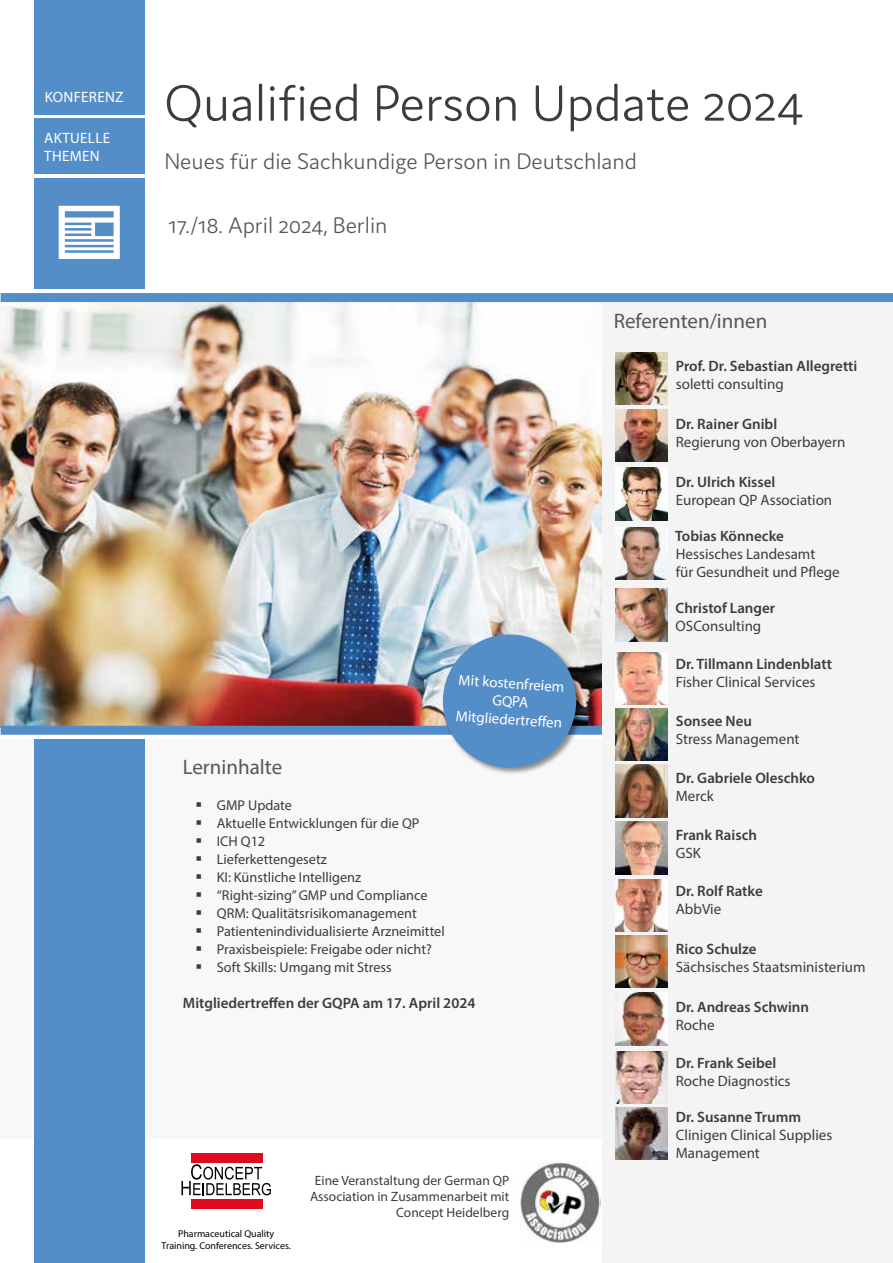
<style>
.page{position:relative;width:893px;height:1263px;background:#fff}
.page>*{position:absolute;margin:0;border:0;box-sizing:border-box;transform-origin:0 0}
.t1{font:300 54px "Domus";color:#3c3c3b}
.t2{font:300 24px "Domus";color:#575756}
.t3{font:21px "Myriad Pro";color:#575756}
.t4{font:600 15px "Myriad Pro";color:#3c3c3b}
.t5{font:15px/18px "Myriad Pro";color:#3c3c3b}
.t6{font:15px/18px "Myriad Pro";letter-spacing:.02em;color:#fff}
.t7{font:14.25px/18px "Myriad Pro";color:#3c3c3b}
.t8{font:13.5px/16.2px "Myriad Pro";color:#3c3c3b;text-align:right}
.t9{font:9.9px/12px "Myriad Pro";color:#010202;text-align:center}
</style>
<div class="page">
<img style="left:1px;top:302px;width:602px;height:424px">
<div style="left:34px;top:118px;width:110px;height:56px;background:#548ec8"></div>
<div style="left:34px;top:178px;width:110px;height:110px;background:#548ec8"></div>
<div style="left:0;top:739px;width:893px;height:400px;background:#f8f8f8"></div>
<div style="left:34px;top:739px;width:111px;height:524px;background:#548ec8"></div>
<div style="left:1px;top:726px;width:602px;height:9px;background:#548ec8"></div>
<div style="left:603px;top:297px;width:290px;height:966px;background:#f4f4f4"></div>
<div style="left:1px;top:293px;width:892px;height:9px;background:#548ec8"></div>
<div style="left:34px;top:0;width:110px;height:114px;background:#548ec8"></div>
<svg style="left:59px;top:206px;width:61px;height:53px"></svg>
<img style="left:616px;top:352px;width:51px;height:53px">
<img style="left:616px;top:410px;width:51px;height:52px">
<img style="left:616px;top:468px;width:51px;height:52px">
<img style="left:616px;top:527px;width:51px;height:52px">
<img style="left:616px;top:652px;width:51px;height:52px">
<img style="left:616px;top:708px;width:51px;height:53px">
<img style="left:616px;top:765px;width:51px;height:52px">
<img style="left:616px;top:822px;width:51px;height:52px">
<img style="left:616px;top:879px;width:51px;height:52px">
<img style="left:616px;top:935px;width:51px;height:53px">
<img style="left:616px;top:993px;width:51px;height:52px">
<img style="left:616px;top:1051px;width:51px;height:52px">
<img style="left:616px;top:1107px;width:51px;height:52px">
<svg style="left:181px;top:1164px;width:90px;height:31px"></svg>
<div style="left:191px;top:1153px;width:71px;height:9px;background:#df0a1c"></div>
<div style="left:191px;top:1199px;width:71px;height:9px;background:#df0a1c"></div>
<img style="left:616px;top:589px;width:51px;height:52px">
<img style="left:520px;top:1161px;width:81px;height:82px">
<div style="left:441px;top:633px;width:143px;height:142px;background:#000;opacity:.43"></div>
<div style="left:443px;top:634px;width:133px;height:134px;background:#548ec8;border-radius:50%"></div>
<p class="t6" style="left:45px;top:88px;width:80px">KONFERENZ</p>
<p class="t6" style="left:44px;top:128px;width:67px">AKTUELLE<br>THEMEN</p>
<h1 class="t1" style="left:164px;top:74px;width:641px">Qualified Person Update 2024</h1>
<h2 class="t2" style="left:164px;top:148px;width:474px">Neues für die Sachkundige Person in Deutschland</h2>
<h2 class="t2" style="left:169px;top:213px;width:220px">17./18. April 2024, Berlin</h2>
<p class="t6" style="left:459px;top:670px;width:108px;text-align:center;rotate:4deg">Mit kostenfreiem<br>GQPA<br>Mitgliedertreff en</p>
<h3 class="t3" style="left:183px;top:754px;width:101px">Lerninhalte</h3>
<p class="t7" style="left:217px;top:796px;width:229px">GMP Update<br>Aktuelle Entwicklungen für die QP<br>ICH Q12<br>Lieferkettengesetz<br>KI: Künstliche Intelligenz “Right-sizing” GMP und Compliance<br>QRM: Qualitätsrisikomanagement<br>Patientenindividualisierte Arzneimittel<br>Praxisbeispiele: Freigabe oder nicht?<br>Soft Skills: Umgang mit Stress</p>
<p class="t4" style="left:183px;top:993px;width:294px">Mitgliedertreffen der GQPA am 17. April 2024</p>
<p class="t9" style="left:162px;top:1228px;width:131px">Pharmaceutical Quality<br>Training. Conferences. Services.</p>
<p class="t8" style="left:310px;top:1172px;width:201px">Eine Veranstaltung der German QP<br>Association in Zusammenarbeit mit<br>Concept Heidelberg</p>
<h3 class="t3" style="left:614px;top:308px;width:155px">Referenten/innen</h3>
<p class="t4" style="left:676px;top:356px;width:183px">Prof. Dr. Sebastian Allegretti</p>
<p class="t5" style="left:676px;top:374px;width:109px">soletti consulting</p>
<p class="t4" style="left:676px;top:414px;width:103px">Dr. Rainer Gnibl</p>
<p class="t5" style="left:676px;top:433px;width:171px">Regierung von Oberbayern</p>
<p class="t4" style="left:676px;top:473px;width:101px">Dr. Ulrich Kissel</p>
<p class="t5" style="left:676px;top:491px;width:158px">European QP Association</p>
<p class="t4" style="left:675px;top:527px;width:110px">Tobias Könnecke</p>
<p class="t5" style="left:676px;top:545px;width:165px">Hessisches Landesamt<br>für Gesundheit und Pflege</p>
<p class="t4" style="left:676px;top:599px;width:101px">Christof Langer</p>
<p class="t5" style="left:676px;top:617px;width:87px">OSConsulting</p>
<p class="t4" style="left:676px;top:655px;width:158px">Dr. Tillmann Lindenblatt</p>
<p class="t5" style="left:676px;top:673px;width:141px">Fisher Clinical Services</p>
<p class="t4" style="left:676px;top:711px;width:78px">Sonsee Neu</p>
<p class="t5" style="left:676px;top:729px;width:125px">Stress Management</p>
<p class="t4" style="left:676px;top:768px;width:141px">Dr. Gabriele Oleschko</p>
<p class="t5" style="left:676px;top:787px;width:40px">Merck</p>
<p class="t4" style="left:676px;top:826px;width:83px">Frank Raisch</p>
<p class="t5" style="left:676px;top:844px;width:27px">GSK</p>
<p class="t4" style="left:676px;top:882px;width:88px">Dr. Rolf Ratke</p>
<p class="t5" style="left:676px;top:900px;width:47px">AbbVie</p>
<p class="t4" style="left:676px;top:939px;width:82px">Rico Schulze</p>
<p class="t5" style="left:676px;top:957px;width:191px">Sächsisches Staatsministerium</p>
<p class="t4" style="left:676px;top:997px;width:135px">Dr. Andreas Schwinn</p>
<p class="t5" style="left:676px;top:1016px;width:40px">Roche</p>
<p class="t4" style="left:676px;top:1054px;width:102px">Dr. Frank Seibel</p>
<p class="t5" style="left:676px;top:1072px;width:116px">Roche Diagnostics</p>
<p class="t4" style="left:676px;top:1108px;width:127px">Dr. Susanne Trumm</p>
<p class="t5" style="left:676px;top:1126px;width:158px">Clinigen Clinical Supplies<br>Management</p>
</div>
